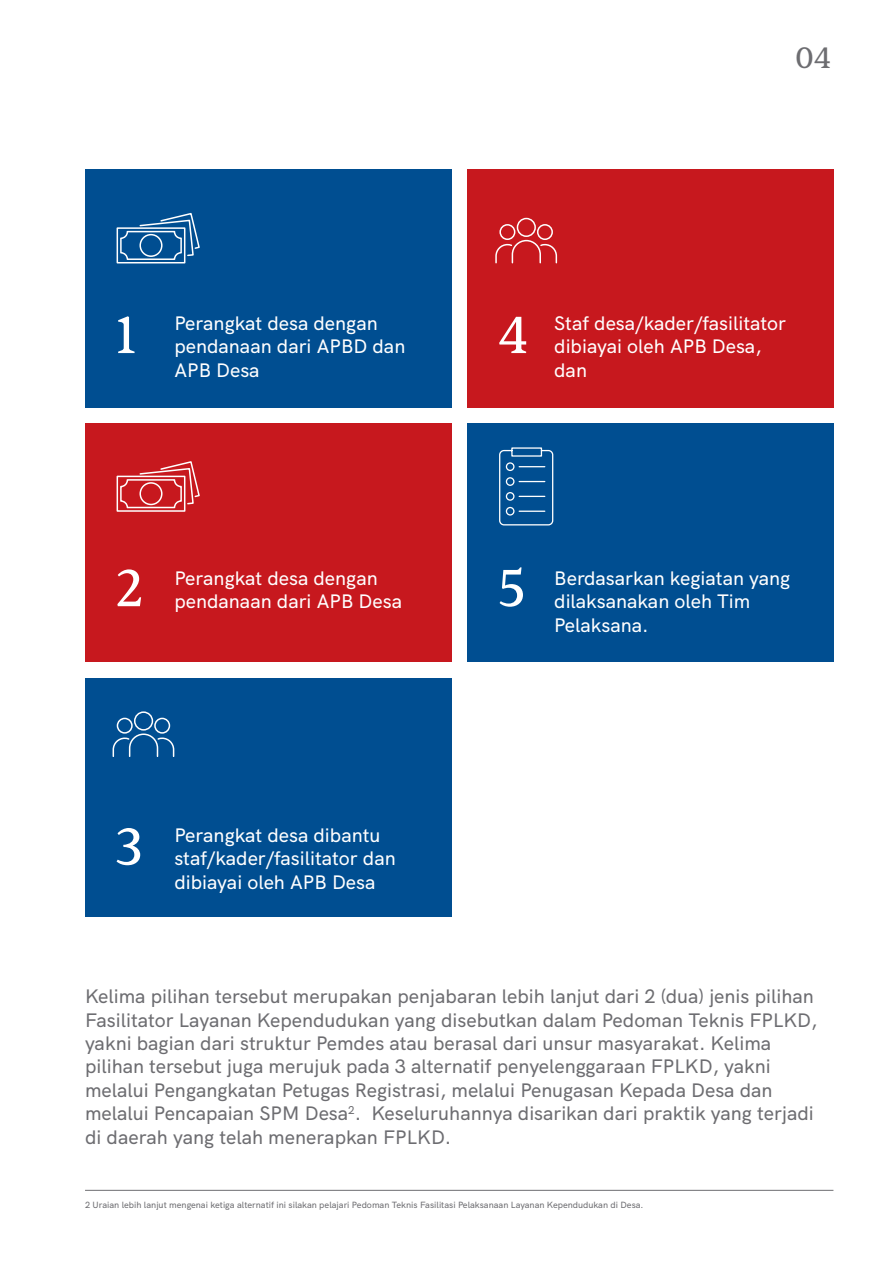
<style>
.page{position:relative;width:893px;height:1263px;background:#fff}
.page>*{position:absolute;margin:0;border:0;box-sizing:border-box;transform-origin:0 0}
.t1{font:30px "Sentient";color:#6d6d71}
.t2{font:500 19.5px/23.4px "HK Grotesk";color:#6d6d71}
.t3{font:500 19.5px/23.4px "HK Grotesk";color:#fff}
.t4{font:500 9px "HK Grotesk";color:#6d6d71}
</style>
<div class="page">
<div style="left:85px;top:169px;width:366px;height:239px;background:#004e91"></div>
<div style="left:467px;top:169px;width:366px;height:239px;background:#c7181e"></div>
<div style="left:85px;top:423px;width:366px;height:239px;background:#c7181e"></div>
<div style="left:467px;top:423px;width:366px;height:239px;background:#004e91"></div>
<div style="left:85px;top:678px;width:366px;height:239px;background:#004e91"></div>
<svg style="left:118px;top:316px;width:17px;height:37px"></svg>
<svg style="left:499px;top:317px;width:27px;height:36px"></svg>
<svg style="left:117px;top:569px;width:24px;height:37px"></svg>
<svg style="left:500px;top:567px;width:23px;height:40px"></svg>
<svg style="left:117px;top:828px;width:23px;height:37px"></svg>
<svg style="left:116px;top:212px;width:84px;height:52px"></svg>
<svg style="left:116px;top:461px;width:84px;height:51px"></svg>
<svg style="left:495px;top:217px;width:63px;height:47px"></svg>
<svg style="left:112px;top:711px;width:63px;height:46px"></svg>
<svg style="left:499px;top:447px;width:55px;height:79px"></svg>
<hr style="left:85px;top:1190px;width:748px;height:1px;background:#6d6d71">
<h1 class="t1" style="left:795px;top:40px;width:37px">04</h1>
<p class="t3" style="left:174px;top:310px;width:233px">Perangkat desa dengan pendanaan dari APBD dan<br>APB Desa</p>
<p class="t3" style="left:554px;top:310px;width:233px">Staf desa/kader/fasilitator dibiayai oleh APB Desa, dan</p>
<p class="t3" style="left:174px;top:564px;width:229px">Perangkat desa dengan pendanaan dari APB Desa</p>
<p class="t3" style="left:554px;top:564px;width:238px">Berdasarkan kegiatan yang dilaksanakan oleh Tim<br>Pelaksana.</p>
<p class="t3" style="left:174px;top:822px;width:223px">Perangkat desa dibantu staf/kader/fasilitator dan dibiayai oleh APB Desa</p>
<p class="t2" style="left:85px;top:983px;width:734px">Kelima pilihan tersebut merupakan penjabaran lebih lanjut dari 2 (dua) jenis pilihan Fasilitator Layanan Kependudukan yang disebutkan dalam Pedoman Teknis FPLKD, yakni bagian dari struktur Pemdes atau berasal dari unsur masyarakat. Kelima pilihan tersebut juga merujuk pada 3 alternatif penyelenggaraan FPLKD, yakni melalui Pengangkatan Petugas Registrasi, melalui Penugasan Kepada Desa dan melalui Pencapaian SPM Desa<sup>2</sup>. Keseluruhannya disarikan dari praktik yang terjadi di daerah yang telah menerapkan FPLKD.</p>
<p class="t4" style="left:85px;top:1197px;width:560px">2 Uraian lebih lanjut mengenai ketiga alternatif ini silakan pelajari Pedoman Teknis Fasilitasi Pelaksanaan Layanan Kependudukan di Desa.</p>
</div>
